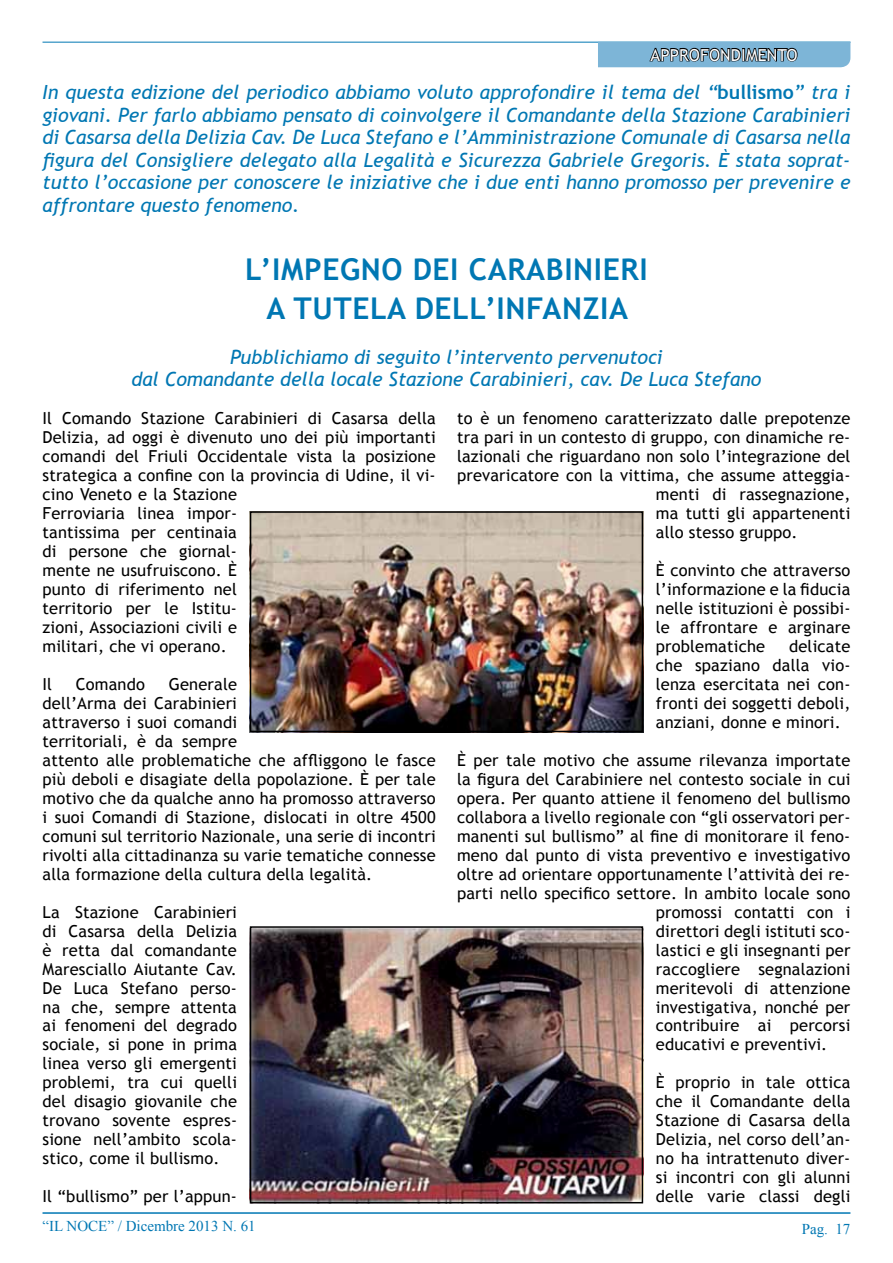
<style>
.page{position:relative;width:893px;height:1263px;background:#fff}
.page>*{position:absolute;margin:0;border:0;box-sizing:border-box;transform-origin:0 0}
.t1{font:700 30px "Trebuchet MS";letter-spacing:.02em;color:#0077b3}
.t2{font:italic 19.5px/22.5px "Trebuchet MS";color:#0077b3;text-align:justify}
.t3{font:16.5px/18.9px "Trebuchet MS";letter-spacing:.01em;color:#000;text-align:justify}
.t4{font:16.5px "Trebuchet MS";color:#fff}
.t5{font:15px "Times New Roman";color:#0077b3}
.s1{font-weight:700;font-style:normal}
</style>
<div class="page">
<hr style="left:43px;top:42px;width:807px;height:1px;background:#0077b3">
<hr style="left:43px;top:1212px;width:807px;height:2px;background:#0077b3">
<svg style="left:598px;top:42px;width:252px;height:25px;background:#6491ac"></svg>
<img style="left:253px;top:929px;width:387px;height:271px">
<div style="left:250px;top:926px;width:393px;height:277px;border:2px solid #000"></div>
<img style="left:253px;top:514px;width:387px;height:215px">
<div style="left:250px;top:511px;width:393px;height:221px;border:2px solid #000"></div>
<p class="t4" style="left:650px;top:45px;width:11px">approfondimento</p>
<p class="t2" style="left:43px;top:81px;width:809px">In questa edizione del periodico abbiamo voluto approfondire il tema del “<span class="s1">BULLISMO</span>” tra i giovani. Per farlo abbiamo pensato di coinvolgere il Comandante della Stazione Carabinieri di Casarsa della Delizia Cav. De Luca Stefano e l’Amministrazione Comunale di Casarsa nella figura del Consigliere delegato alla Legalità e Sicurezza Gabriele Gregoris. È stata soprat&shy;tutto l’occasione per conoscere le iniziative che i due enti hanno promosso per prevenire e affrontare questo fenomeno.</p>
<h1 class="t1" style="left:245px;top:251px;width:260px">L’IMPEGNO DEI CARABINI</h1>
<h1 class="t1" style="left:603px;top:251px;width:31px">ERI</h1>
<h1 class="t1" style="left:266px;top:289px;width:48px">A TUT</h1>
<h1 class="t1" style="left:352px;top:289px;width:262px">ELA DELL’IN FANZIA</h1>
<p class="t2" style="left:132px;top:346px;width:631px;text-align:center">Pubblichiamo di seguito l’intervento pervenutoci<br>dal Comandante della locale Stazione Carabinieri, cav. De Luca Stefano</p>
<p class="t3" style="left:43px;top:409px;width:395px;text-align:left">Il Comando Stazione Carabinieri di Casarsa della Delizia, ad oggi è divenuto uno dei più importanti comandi del Friuli Occidentale vista la posizione strategica a confine con la provincia di Udine, il vi&shy;cino Veneto e la Stazione<br>Ferroviaria linea impor-<br>tantissima per centinaia<br>di persone che giornal-<br>mente ne usufruiscono. È<br>punto di riferimento nel<br>territorio per le Istitu-<br>zioni, Associazioni civili e<br>militari, che vi operano.</p>
<p class="t3" style="left:43px;top:675px;width:11px">Il</p>
<p class="t3" style="left:76px;top:675px;width:71px">Comando</p>
<p class="t3" style="left:43px;top:675px;width:395px;text-align:left;text-indent:126px">Generale<br>dell’Arma dei Carabinieri<br>attraverso i suoi comandi<br>territoriali, è da sempre<br>attento alle problematiche che affliggono le fasce più deboli e disagiate della popolazione. È per tale motivo che da qualche anno ha promosso attraverso i suoi Comandi di Stazione, dislocati in oltre 4500 comuni sul territorio Nazionale, una serie di incontri rivolti alla cittadinanza su varie tematiche connesse alla formazione della cultura della legalità.</p>
<p class="t3" style="left:43px;top:902px;width:196px">La Stazione Carabinieri di Casarsa della Delizia è retta dal comandante Maresciallo Aiutante Cav.<br>De Luca Stefano perso&shy;na che, sempre attenta ai fenomeni del degrado sociale, si pone in prima linea verso gli emergenti problemi, tra cui quelli del disagio giovanile che trovano sovente espres&shy;sione nell’ambito scola&shy;stico, come il bullismo.</p>
<p class="t3" style="left:43px;top:1187px;width:196px">Il “bullismo” per l’appun-</p>
<p class="t3" style="left:457px;top:409px;width:395px">to è un fenomeno caratterizzato dalle prepotenze</p>
<p class="t3" style="left:457px;top:428px;width:395px">tra pari in un contesto di gruppo, con dinamiche re-</p>
<p class="t3" style="left:457px;top:447px;width:395px">lazionali che riguardano non solo l’integrazione del</p>
<p class="t3" style="left:457px;top:466px;width:395px">prevaricatore con la vittima, che assume atteggia-</p>
<p class="t3" style="left:656px;top:485px;width:196px">menti di rassegnazione,</p>
<p class="t3" style="left:656px;top:504px;width:196px">ma tutti gli appartenenti</p>
<p class="t3" style="left:656px;top:523px;width:143px">allo stesso gruppo.</p>
<p class="t3" style="left:656px;top:561px;width:196px">È convinto che attraverso l’informazione e la fiducia nelle istituzioni è possibi&shy;le affrontare e arginare problematiche</p>
<p class="t3" style="left:656px;top:637px;width:196px;text-indent:133px">delicate che spaziano dalla vio&shy;lenza esercitata nei con&shy;fronti dei soggetti deboli, anziani, donne e minori.</p>
<p class="t3" style="left:457px;top:751px;width:395px">È per tale motivo che assume rilevanza importate</p>
<p class="t3" style="left:457px;top:770px;width:395px">la figura del Carabiniere nel contesto sociale in cui</p>
<p class="t3" style="left:457px;top:789px;width:395px">opera. Per quanto attiene il fenomeno del bullismo</p>
<p class="t3" style="left:457px;top:808px;width:395px">collabora a livello regionale con “gli osservatori per-</p>
<p class="t3" style="left:457px;top:827px;width:395px">manenti sul bullismo” al fine di monitorare il feno-</p>
<p class="t3" style="left:457px;top:846px;width:395px">meno dal punto di vista preventivo e investigativo</p>
<p class="t3" style="left:457px;top:864px;width:395px">oltre ad orientare opportunamente l’attività dei re-</p>
<p class="t3" style="left:457px;top:883px;width:395px">parti nello specifico settore. In ambito locale sono</p>
<p class="t3" style="left:656px;top:902px;width:196px">promossi contatti con i</p>
<p class="t3" style="left:656px;top:921px;width:196px">direttori degli istituti sco-</p>
<p class="t3" style="left:656px;top:940px;width:196px">lastici e gli insegnanti per</p>
<p class="t3" style="left:656px;top:959px;width:196px">raccogliere segnalazioni</p>
<p class="t3" style="left:656px;top:978px;width:196px">meritevoli di attenzione</p>
<p class="t3" style="left:656px;top:997px;width:196px">investigativa, nonché per</p>
<p class="t3" style="left:656px;top:1016px;width:196px">contribuire ai percorsi</p>
<p class="t3" style="left:656px;top:1035px;width:173px">educativi e preventivi.</p>
<p class="t3" style="left:656px;top:1073px;width:196px">È proprio in tale ottica che il Comandante della Stazione di Casarsa della Delizia, nel corso dell’an&shy;no ha intrattenuto diver&shy;si incontri con gli alunni delle varie classi degli</p>
<p class="t5" style="left:43px;top:1216px;width:215px">“IL NOCE” / Dicembre 2013 N. 61</p>
<p class="t5" style="left:802px;top:1218px;width:50px">Pag. 17</p>
</div>
